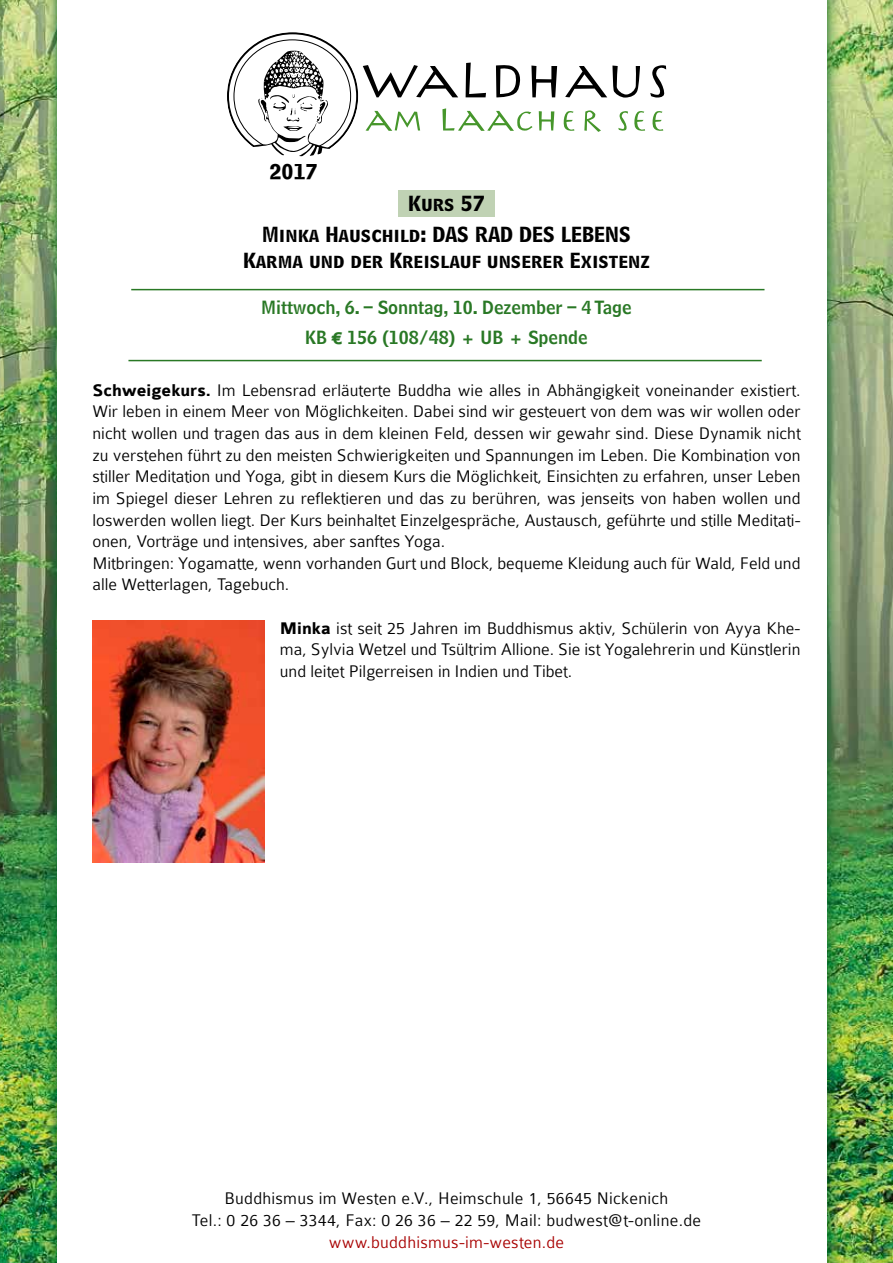
<style>
.page{position:relative;width:893px;height:1263px;background:#fff}
.page>*{position:absolute;margin:0;border:0;box-sizing:border-box;transform-origin:0 0}
.t1{font:300 18px/21.6px "Colaborate";color:#000;text-align:center}
.t2{font:18px/30.6px "Bell Centennial Bold Listing Alt";color:#000;text-align:center}
.t3{font:18px/30.2px "Bell Centennial Name And Number";color:#297825;text-align:center}
.t4{font:300 18px "Colaborate";letter-spacing:.015em;color:#a80000}
.t5{font:18px "Bell Centennial Bold Listing";color:#000}
.s1{font-family:"Colaborate";font-weight:700}
.s2{font-weight:700}
</style>
<div class="page">
<img style="left:0;top:0;width:44px;height:1263px">
<img style="left:840px;top:0;width:53px;height:1263px">
<img style="left:44px;top:0;width:796px;height:1263px">
<div style="left:57px;top:0;width:770px;height:1263px;background:#fff"></div>
<svg style="left:650px;top:65px;width:16px;height:33px"></svg>
<svg style="left:565px;top:66px;width:75px;height:32px"></svg>
<svg style="left:563px;top:111px;width:11px;height:20px"></svg>
<svg style="left:618px;top:111px;width:10px;height:20px"></svg>
<svg style="left:652px;top:111px;width:11px;height:20px"></svg>
<svg style="left:634px;top:111px;width:11px;height:20px"></svg>
<svg style="left:584px;top:110px;width:17px;height:22px"></svg>
<svg style="left:227px;top:32px;width:330px;height:125px"></svg>
<div style="left:398px;top:191px;width:96px;height:26px;background:#c0d2b4"></div>
<hr style="left:131px;top:289px;width:633px;height:1px;background:#297825">
<hr style="left:128px;top:360px;width:634px;height:1px;background:#297825">
<img style="left:92px;top:620px;width:173px;height:242px">
<p class="t5" style="left:269px;top:159px;width:50px">2017</p>
<p class="t2" style="left:262px;top:188px;width:370px">Kurs 57<br>Minka Hauschild: DAS RAD DES LEBENS</p>
<p class="t2" style="left:243px;top:244px;width:408px">Karma und der Kreislauf unserer Existenz</p>
<p class="t3" style="left:261px;top:292px;width:372px">Mittwoch, 6. – Sonntag, 10. Dezember – 4 Tage<br>KB <span class="s1">€</span> 156 (108/48) + UB + Spende</p>
<p class="t1" style="left:92px;top:379px;width:710px;text-align:left"><span class="s2">Schweigekurs.</span> Im Lebensrad erläuterte Buddha wie alles in Abhängigkeit voneinander existiert.<br>Wir leben in einem Meer von Möglichkeiten. Dabei sind wir gesteuert von dem was wir wollen oder nicht wollen und tragen das aus in dem kleinen Feld, dessen wir gewahr sind. Diese Dynamik nicht zu verstehen führt zu den meisten Schwierigkeiten und Spannungen im Leben. Die Kombination von stiller Meditation und Yoga, gibt in diesem Kurs die Möglichkeit, Einsichten zu erfahren, unser Leben im Spiegel dieser Lehren zu reflektieren und das zu berühren, was jenseits von haben wollen und loswerden wollen liegt. Der Kurs beinhaltet Einzelgespräche, Austausch, geführte und stille Meditati&shy;onen, Vorträge und intensives, aber sanftes Yoga.<br>Mitbringen: Yogamatte, wenn vorhanden Gurt und Block, bequeme Kleidung auch für Wald, Feld und alle Wetterlagen, Tagebuch.</p>
<p class="t1" style="left:280px;top:617px;width:522px;text-align:justify"><span class="s2">Minka</span> ist seit 25 Jahren im Buddhismus aktiv, Schülerin von Ayya Khe&shy;ma, Sylvia Wetzel und Tsültrim Allione. Sie ist Yogalehrerin und Künstlerin und leitet Pilgerreisen in Indien und Tibet.</p>
<p class="t1" style="left:192px;top:1188px;width:511px">Buddhismus im Westen e.V., Heimschule 1, 56645 Nickenich<br>Tel.: 0 26 36 – 3344, Fax: 0 26 36 – 22 59, Mail: budwest@t-online.de</p>
<p class="t4" style="left:329px;top:1232px;width:237px">www.buddhismus-im-westen.de</p>
</div>
